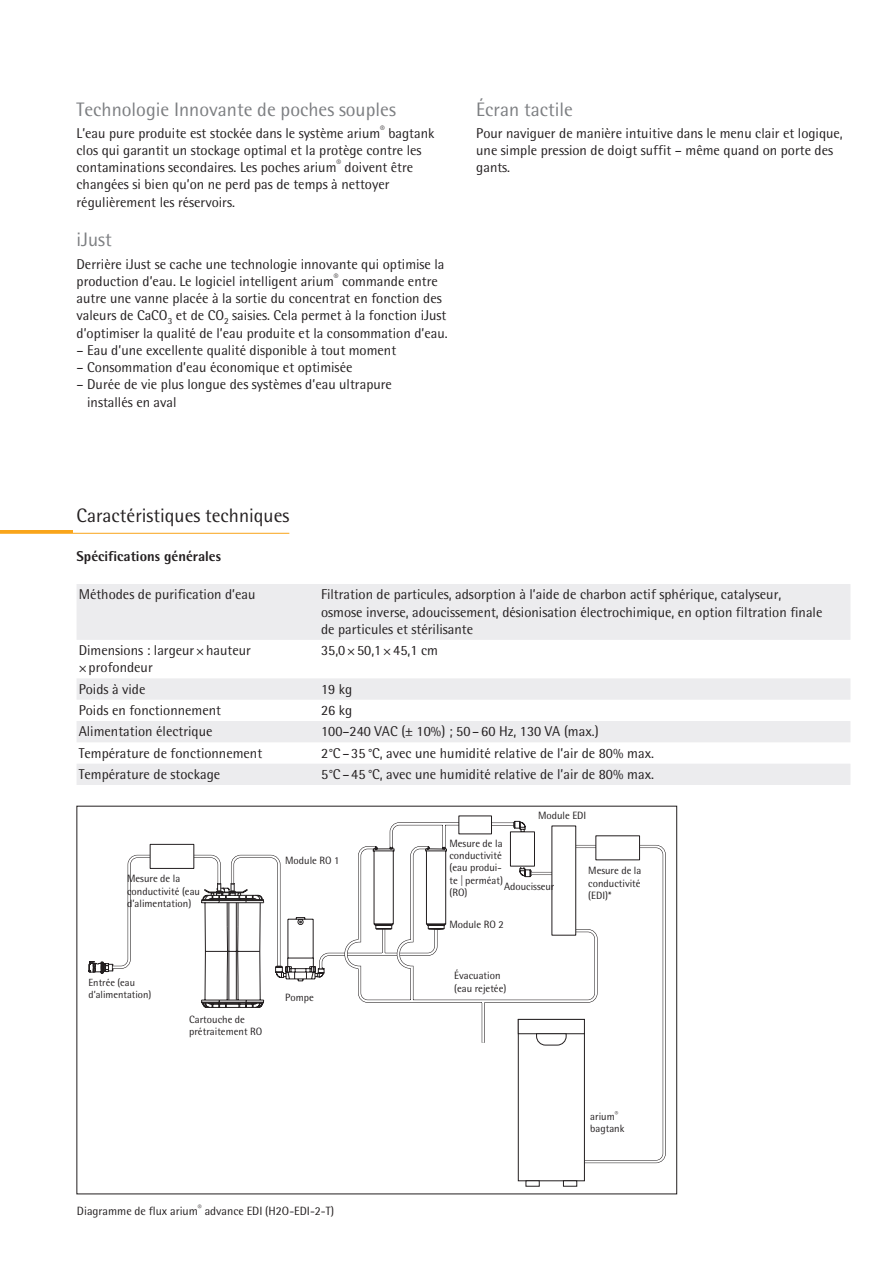
<style>
.page{position:relative;width:893px;height:1263px;background:#fff}
.page>*{position:absolute;margin:0;border:0;box-sizing:border-box;transform-origin:0 0}
.t1{font:19.5px "Sartorius Rotis Sans 2013";color:#7c7e81}
.t2{font:19.5px "Sartorius Rotis Sans 2013";color:#231f20}
.t3{font:14.25px/17.2px "Sartorius Rotis Sans 2013";color:#231f20}
.t4{font:800 14.25px "Sartorius Rotis Sans 2013";color:#231f20}
.t5{font:12px "Sartorius Rotis Sans 2013";color:#231f20}
.t6{font:10.65px/12.3px "Sartorius Rotis Sans 2013";color:#231f20}
.t7{font:10.35px/11.6px "Sartorius Rotis Sans 2013";color:#231f20}
</style>
<div class="page">
<svg style="left:492px;top:822px;width:21px;height:4px"></svg>
<hr style="left:492px;top:823px;width:23px;height:2px;background:#fff">
<div style="left:525px;top:1180px;width:15px;height:6px;border:1px solid #231f20"></div>
<div style="left:563px;top:1180px;width:14px;height:6px;border:1px solid #231f20"></div>
<svg style="left:468px;top:846px;width:45px;height:197px"></svg>
<svg style="left:88px;top:815px;width:380px;height:193px"></svg>
<svg style="left:513px;top:820px;width:153px;height:344px"></svg>
<hr style="left:531px;top:872px;width:26px;height:3px;background:#231f20">
<hr style="left:531px;top:872px;width:26px;height:2px;background:#fff">
<div style="left:596px;top:836px;width:43px;height:24px;background:#fff"></div>
<div style="left:510px;top:832px;width:24px;height:34px;background:#fff"></div>
<div style="left:510px;top:831px;width:25px;height:35px;border:1px solid #231f20"></div>
<div style="left:552px;top:826px;width:24px;height:109px;background:#fff"></div>
<div style="left:551px;top:825px;width:25px;height:110px;border:1px solid #231f20"></div>
<svg style="left:77px;top:584px;width:773px;height:201px;fill:#ececee"></svg>
<hr style="left:0;top:530px;width:72px;height:3px;background:#f9a51b">
<hr style="left:0;top:533px;width:289px;height:1px;background:#f9a51b">
<div style="left:588px;top:867px;width:70px;height:59px;background:#fff"></div>
<h1 class="t1" style="left:77px;top:97px;width:321px">Technologie Innovante de poches souples</h1>
<p class="t3" style="left:77px;top:124px;width:359px">L’eau pure produite est stockée dans le système arium<sup>®</sup> bagtank clos qui garantit un stockage optimal et la protège contre les contaminations secondaires. Les poches arium<sup>®</sup> doivent être changées si bien qu’on ne perd pas de temps à nettoyer régulièrement les réservoirs.</p>
<h1 class="t1" style="left:77px;top:228px;width:37px">iJust</h1>
<p class="t3" style="left:77px;top:255px;width:373px">Derrière iJust se cache une technologie innovante qui optimise la production d’eau. Le logiciel intelligent arium<sup>®</sup> commande entre autre une vanne placée à la sortie du concentrat en fonction des valeurs de CaCO<sub>3</sub> et de CO<sub>2</sub> saisies. Cela permet à la fonction iJust d’optimiser la qualité de l’eau produite et la consommation d’eau.</p>
<p class="t3" style="left:77px;top:341px;width:321px">– Eau d’une excellente qualité disponible à tout moment</p>
<p class="t3" style="left:77px;top:358px;width:277px">– Consommation d’eau économique et optimisée</p>
<p class="t3" style="left:87px;top:376px;width:306px;text-indent:-11px">– Durée de vie plus longue des systèmes d’eau ultrapure installés en aval</p>
<h1 class="t1" style="left:476px;top:97px;width:98px">Écran tactile</h1>
<p class="t3" style="left:476px;top:124px;width:368px">Pour naviguer de manière intuitive dans le menu clair et logique, une simple pression de doigt suffit – même quand on porte des gants.</p>
<h1 class="t2" style="left:77px;top:504px;width:214px">Caractéristiques techniques</h1>
<p class="t4" style="left:77px;top:547px;width:146px">Spécifications générales</p>
<p class="t3" style="left:79px;top:586px;width:178px">Méthodes de purification d’eau</p>
<p class="t3" style="left:321px;top:586px;width:503px">Filtration de particules, adsorption à l’aide de charbon actif sphérique, catalyseur, osmose inverse, adoucissement, désionisation électrochimique, en option filtration finale de particules et stérilisante</p>
<p class="t3" style="left:79px;top:642px;width:174px">Dimensions : largeur×hauteur ×profondeur</p>
<p class="t3" style="left:321px;top:642px;width:118px">35,0×50,1×45,1 cm</p>
<p class="t3" style="left:79px;top:680px;width:68px">Poids à vide</p>
<p class="t3" style="left:321px;top:680px;width:33px">19 kg</p>
<p class="t3" style="left:79px;top:701px;width:144px">Poids en fonctionnement</p>
<p class="t3" style="left:321px;top:701px;width:33px">26 kg</p>
<p class="t3" style="left:79px;top:723px;width:135px">Alimentation électrique</p>
<p class="t3" style="left:321px;top:723px;width:279px">100–240 VAC (± 10%) ; 50–60 Hz, 130 VA (max.)</p>
<p class="t3" style="left:79px;top:744px;width:185px">Température de fonctionnement</p>
<p class="t3" style="left:321px;top:744px;width:334px">2°C–35°C, avec une humidité relative de l’air de 80% max.</p>
<p class="t3" style="left:79px;top:765px;width:143px">Température de stockage</p>
<p class="t3" style="left:321px;top:765px;width:334px">5°C–45°C, avec une humidité relative de l’air de 80% max.</p>
<p class="t6" style="left:127px;top:872px;width:75px">Mesure de la conductivité (eau d’alimentation)</p>
<p class="t6" style="left:285px;top:854px;width:56px">Module RO 1</p>
<p class="t7" style="left:88px;top:977px;width:64px">Entrée (eau d’alimentation)</p>
<p class="t6" style="left:189px;top:1013px;width:75px">Cartouche de prétraitement RO</p>
<p class="t6" style="left:285px;top:991px;width:30px">Pompe</p>
<p class="t5" style="left:77px;top:1204px;width:259px">Diagramme de flux arium<sup>®</sup> advance EDI (H2O-EDI-2-T)</p>
<p class="t6" style="left:538px;top:809px;width:50px">Module EDI</p>
<p class="t6" style="left:449px;top:837px;width:55px;text-align:justify">Mesure de la conductivité (eau produi&shy;te |perméat) (RO)</p>
<p class="t6" style="left:449px;top:918px;width:56px">Module RO 2</p>
<p class="t6" style="left:504px;top:880px;width:52px">Adoucisseur</p>
<p class="t6" style="left:454px;top:969px;width:54px">Évacuation (eau rejetée)</p>
<p class="t6" style="left:588px;top:865px;width:55px;text-align:justify">Mesure de la conductivité (EDI)*</p>
<p class="t6" style="left:590px;top:1110px;width:36px">arium<sup>® </sup>bagtank</p>
</div>
